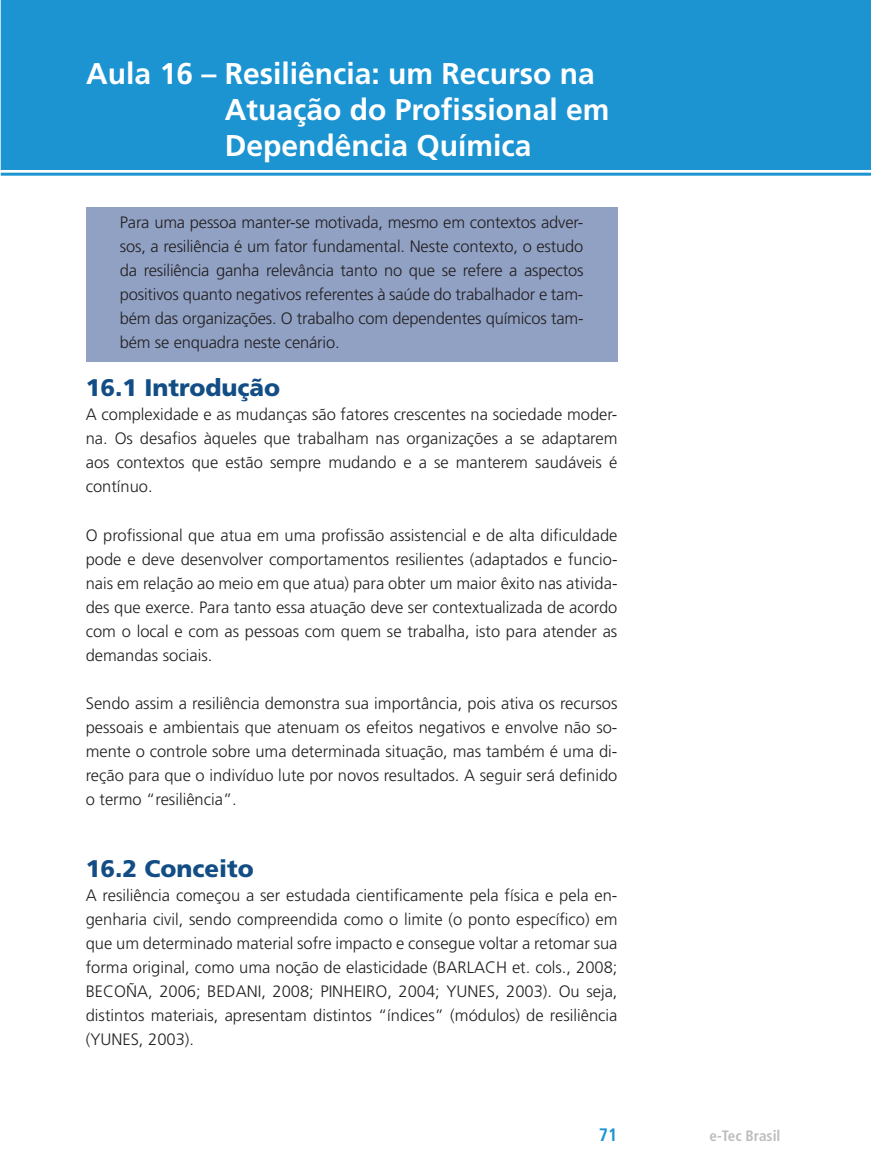
<style>
.page{position:relative;width:871px;height:1170px;background:#fff}
.page>*{position:absolute;margin:0;border:0;box-sizing:border-box;transform-origin:0 0}
.t1{font:700 30px/36px "Frutiger LT Std";color:#fff}
.t2{font:900 24px "Frutiger LT Std";color:#124e85}
.t3{font:700 condensed 18px "Frutiger LT Std";color:#1c94d2}
.t4{font:300 16.5px/24px "Frutiger LT Std";color:#231f20;text-align:justify}
.t5{font:700 condensed 15px "Frutiger LT Std";color:#bcbdc0}
</style>
<div class="page">
<div style="left:1px;top:0;width:870px;height:170px;background:#1c94d2"></div>
<hr style="left:1px;top:173px;width:870px;height:3px;background:#1c94d2">
<div style="left:86px;top:207px;width:531px;height:154px;background:#90a1c4"></div>
<h1 class="t1" style="left:225px;top:56px;width:386px;text-indent:-138px">Aula 16 – Resiliência: um Recurso na<br>Atuação do Profissional em<br>Dependência Química</h1>
<p class="t4" style="left:120px;top:211px;width:465px">Para uma pessoa manter-se motivada, mesmo em contextos adver&shy;sos, a resiliência é um fator fundamental. Neste contexto, o estudo da resiliência ganha relevância tanto no que se refere a aspectos positivos quanto negativos referentes à saúde do trabalhador e tam&shy;bém das organizações. O trabalho com dependentes químicos tam&shy;bém se enquadra neste cenário.</p>
<h2 class="t2" style="left:86px;top:373px;width:196px">16.1 Introdução</h2>
<p class="t4" style="left:86px;top:403px;width:533px">A complexidade e as mudanças são fatores crescentes na sociedade moder&shy;na. Os desafios àqueles que trabalham nas organizações a se adaptarem aos contextos que estão sempre mudando e a se manterem saudáveis é contínuo.</p>
<p class="t4" style="left:86px;top:523px;width:533px">O profissional que atua em uma profissão assistencial e de alta dificuldade pode e deve desenvolver comportamentos resilientes (adaptados e funcio&shy;nais em relação ao meio em que atua) para obter um maior êxito nas ativida&shy;des que exerce. Para tanto essa atuação deve ser contextualizada de acordo com o local e com as pessoas com quem se trabalha, isto para atender as demandas sociais.</p>
<p class="t4" style="left:86px;top:691px;width:533px">Sendo assim a resiliência demonstra sua importância, pois ativa os recursos pessoais e ambientais que atenuam os efeitos negativos e envolve não so&shy;mente o controle sobre uma determinada situação, mas também é uma di&shy;reção para que o indivíduo lute por novos resultados. A seguir será definido o termo “resiliência”.</p>
<h2 class="t2" style="left:86px;top:853px;width:170px">16.2 Conceito</h2>
<p class="t4" style="left:86px;top:883px;width:533px">A resiliência começou a ser estudada cientificamente pela física e pela en&shy;genharia civil, sendo compreendida como o limite (o ponto específico) em que um determinado material sofre impacto e consegue voltar a retomar sua forma original, como uma noção de elasticidade (BARLACH et. cols., 2008; BECOÑA, 2006; BEDANI, 2008; PINHEIRO, 2004; YUNES, 2003). Ou seja, distintos materiais, apresentam distintos “índices” (módulos) de resiliência (YUNES, 2003).</p>
<p class="t3" style="left:599px;top:1123px;width:20px">71</p>
<p class="t5" style="left:709px;top:1126px;width:72px">e-Tec Brasil</p>
</div>
